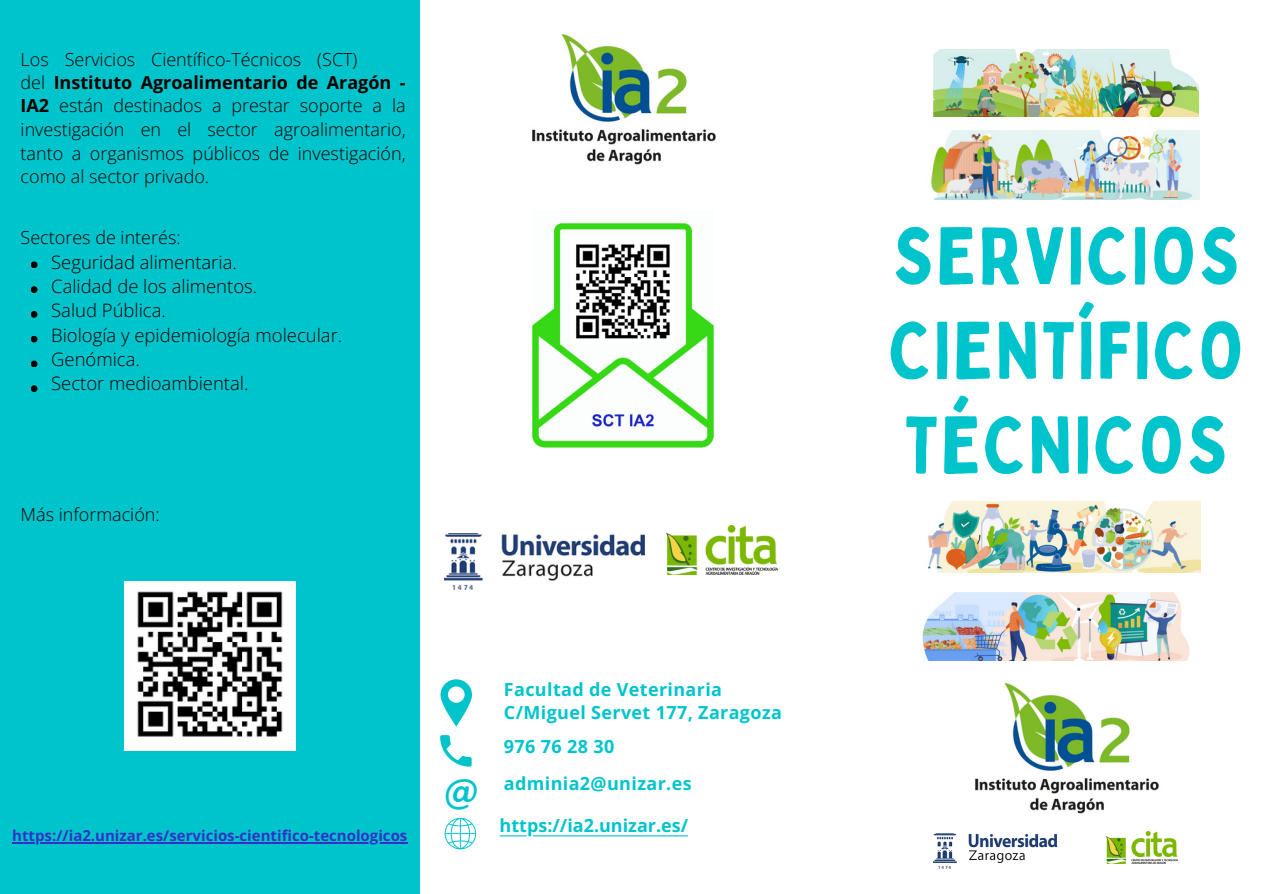
<style>
.page{position:relative;width:1263px;height:894px;background:#fff}
.page>*{position:absolute;margin:0;border:0;box-sizing:border-box;transform-origin:0 0}
.t1{font:79.5px/94.5px "Bobby Jones";letter-spacing:.035em;color:#00c4cc;text-align:justify}
.t2{font:700 34.95px "Quicksand";color:#00c4cc}
.t3{font:300 18.45px/24.3px "Open Sans";color:#000}
.t4{font:300 18px/23.7px "Open Sans";color:#000;text-align:justify}
.t5{font:700 18px/23.7px "Open Sans";letter-spacing:.02em;color:#00c4cc}
.t6{font:700 18px "Open Sans";color:#00c4cc}
.t7{font:700 15px "Open Sans";color:#3233c6}
.s1{font-weight:700}
</style>
<div class="page">
<div style="left:0;top:0;width:420px;height:893px;background:#00c4cc"></div>
<svg style="left:445px;top:818px;width:31px;height:31px"></svg>
<svg style="left:440px;top:679px;width:32px;height:47px"></svg>
<svg style="left:440px;top:735px;width:32px;height:31px"></svg>
<svg style="left:31px;top:261px;width:6px;height:7px"></svg>
<svg style="left:31px;top:286px;width:6px;height:7px"></svg>
<svg style="left:31px;top:311px;width:6px;height:7px"></svg>
<svg style="left:31px;top:336px;width:6px;height:6px"></svg>
<svg style="left:31px;top:360px;width:6px;height:7px"></svg>
<svg style="left:31px;top:385px;width:6px;height:7px"></svg>
<svg style="left:500px;top:835px;width:188px;height:1px"></svg>
<img style="left:124px;top:581px;width:171px;height:169px">
<img style="left:532px;top:34px;width:184px;height:130px">
<img style="left:975px;top:683px;width:184px;height:130px">
<hr style="left:12px;top:842px;width:395px;height:1px;background:#3233c6">
<img style="left:922px;top:592px;width:268px;height:68px">
<img style="left:928px;top:501px;width:272px;height:71px">
<img style="left:930px;top:130px;width:269px;height:69px">
<img style="left:933px;top:50px;width:266px;height:66px">
<img style="left:532px;top:223px;width:182px;height:224px">
<img style="left:445px;top:533px;width:200px;height:56px">
<img style="left:666px;top:525px;width:112px;height:49px">
<img style="left:933px;top:833px;width:123px;height:35px">
<img style="left:1107px;top:831px;width:71px;height:32px">
<h4 class="t4" style="left:21px;top:47px;width:30px">Los</h4>
<h4 class="t4" style="left:65px;top:47px;width:72px">Servicios</h4>
<h2 class="t4" style="left:151px;top:47px;width:152px">Científico-Técnicos</h2>
<h4 class="t4" style="left:317px;top:47px;width:42px">(SCT)</h4>
<h4 class="t4" style="left:21px;top:70px;width:386px">del <span class="s1">Instituto Agroalimentario de Aragón - IA2</span> están destinados a prestar soporte a la investigación en el sector agroalimentario, tanto a organismos públicos de investigación, como al sector privado.</h4>
<h4 class="t4" style="left:21px;top:225px;width:162px">Sectores de interés:</h4>
<h4 class="t3" style="left:51px;top:249px;width:293px">Seguridad alimentaria.<br>Calidad de los alimentos.<br>Salud Pública.<br>Biología y epidemiología molecular.<br>Genómica.<br>Sector medioambiental.</h4>
<h4 class="t4" style="left:21px;top:502px;width:141px">Más información:</h4>
<p class="t7" style="left:12px;top:825px;width:397px">https://ia2.unizar.es/servicios-cientifico-tecnologicos</p>
<p class="t2" style="left:445px;top:769px;width:35px">@</p>
<p class="t5" style="left:504px;top:676px;width:280px">Facultad de Veterinaria<br>C/Miguel Servet 177, Zaragoza</p>
<p class="t5" style="left:504px;top:727px;width:189px;line-height:37.2px">976 76 28 30 adminia2@unizar.es</p>
<p class="t6" style="left:500px;top:813px;width:190px">https://ia2.unizar.es/</p>
<p class="t1" style="left:889px;top:206px;width:356px">SERVICIOS CIENTÍFICO TÉCNICOS</p>
</div>
